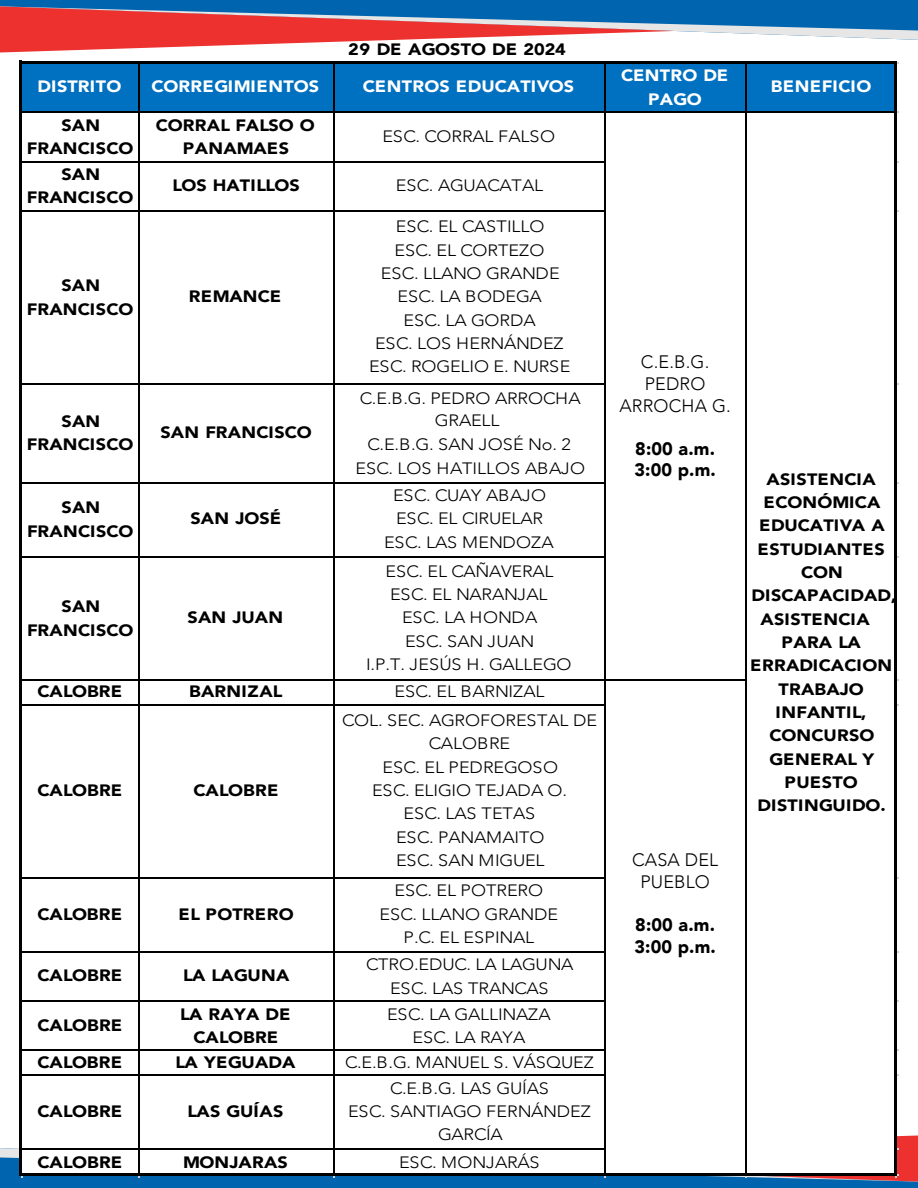
<style>
.page{position:relative;width:918px;height:1188px;background:#fff}
.page>*{position:absolute;margin:0;border:0;box-sizing:border-box;transform-origin:0 0}
.t1{font:300 18px/21.6px "Avenir";letter-spacing:.01em;color:#000;text-align:center}
.t2{font:900 18px/21.6px "Avenir";letter-spacing:.01em;color:#000}
.t3{font:300 16.5px/23.2px "Avenir";letter-spacing:-.01em;color:#000;text-align:center;scale:1.09 1}
.t4{font:900 16.5px/23.2px "Avenir";letter-spacing:.01em;color:#000;text-align:center;scale:1.09 1}
.t5{font:900 16.5px/23.2px "Avenir";letter-spacing:.01em;color:#fff;text-align:center;scale:1.09 1}
.t6{font:900 16.5px "Avenir";letter-spacing:-.01em;color:#000;scale:1.09 1}
</style>
<div class="page">
<svg style="left:0;top:0;width:918px;height:52px"></svg>
<div style="left:21px;top:62px;width:876px;height:51px;background:#0070c0"></div>
<hr style="left:22px;top:61px;width:875px;height:3px;background:#000">
<hr style="left:22px;top:112px;width:872px;height:1px;background:#000">
<hr style="left:22px;top:161px;width:584px;height:1px;background:#000">
<hr style="left:22px;top:210px;width:584px;height:2px;background:#000">
<hr style="left:22px;top:383px;width:584px;height:2px;background:#000">
<hr style="left:22px;top:482px;width:584px;height:1px;background:#000">
<hr style="left:22px;top:556px;width:584px;height:1px;background:#000">
<hr style="left:22px;top:679px;width:725px;height:2px;background:#000">
<hr style="left:22px;top:704px;width:584px;height:2px;background:#000">
<hr style="left:22px;top:877px;width:584px;height:1px;background:#000">
<hr style="left:22px;top:951px;width:584px;height:1px;background:#000">
<hr style="left:22px;top:1000px;width:584px;height:2px;background:#000">
<hr style="left:22px;top:1050px;width:584px;height:1px;background:#000">
<hr style="left:22px;top:1074px;width:584px;height:2px;background:#000">
<hr style="left:20px;top:61px;width:2px;height:1115px;background:#000">
<hr style="left:138px;top:64px;width:2px;height:1109px;background:#000">
<hr style="left:333px;top:64px;width:1px;height:1109px;background:#000">
<hr style="left:604px;top:64px;width:2px;height:1109px;background:#000">
<hr style="left:746px;top:64px;width:1px;height:1109px;background:#000">
<hr style="left:894px;top:64px;width:3px;height:1112px;background:#000">
<svg style="left:0;top:1135px;width:918px;height:53px"></svg>
<p class="t6" style="left:348px;top:36px;width:201px">29 DE AGOSTO DE 2024</p>
<p class="t5" style="left:38px;top:75px;width:79px">DISTRITO</p>
<p class="t5" style="left:151px;top:75px;width:155px">CORREGIMIENTOS</p>
<p class="t5" style="left:363px;top:75px;width:195px">CENTROS EDUCATIVOS</p>
<p class="t5" style="left:621px;top:64px;width:100px">CENTRO DE<br>PAGO</p>
<p class="t5" style="left:771px;top:75px;width:94px">BENEFICIO</p>
<p class="t4" style="left:27px;top:113px;width:99px">SAN<br>FRANCISCO</p>
<p class="t4" style="left:156px;top:113px;width:147px">CORRAL FALSO O<br>PANAMAES</p>
<p class="t3" style="left:382px;top:124px;width:160px">ESC. CORRAL FALSO</p>
<p class="t4" style="left:27px;top:162px;width:99px">SAN<br>FRANCISCO</p>
<p class="t4" style="left:172px;top:173px;width:118px">LOS HATILLOS</p>
<p class="t3" style="left:396px;top:174px;width:136px">ESC. AGUACATAL</p>
<p class="t4" style="left:27px;top:273px;width:99px">SAN<br>FRANCISCO</p>
<p class="t4" style="left:189px;top:284px;width:86px">REMANCE</p>
<p class="t4" style="left:27px;top:409px;width:99px">SAN<br>FRANCISCO</p>
<p class="t4" style="left:160px;top:420px;width:140px">SAN FRANCISCO</p>
<p class="t4" style="left:27px;top:496px;width:99px">SAN<br>FRANCISCO</p>
<p class="t4" style="left:191px;top:507px;width:85px">SAN JOSÉ</p>
<p class="t4" style="left:27px;top:594px;width:99px">SAN<br>FRANCISCO</p>
<p class="t4" style="left:188px;top:605px;width:89px">SAN JUAN</p>
<p class="t3" style="left:369px;top:215px;width:186px">ESC. EL CASTILLO<br>ESC. EL CORTEZO<br>ESC. LLANO GRANDE<br>ESC. LA BODEGA<br>ESC. LA GORDA<br>ESC. LOS HERNÁNDEZ<br>ESC. ROGELIO E. NURSE</p>
<p class="t3" style="left:360px;top:387px;width:204px;line-height:21.8px">C.E.B.G. PEDRO ARROCHA<br>GRAELL</p>
<p class="t3" style="left:356px;top:433px;width:212px">C.E.B.G. SAN JOSÉ No. 2<br>ESC. LOS HATILLOS ABAJO</p>
<p class="t3" style="left:384px;top:484px;width:157px">ESC. CUAY ABAJO<br>ESC. EL CIRUELAR<br>ESC. LAS MENDOZA</p>
<p class="t3" style="left:366px;top:559px;width:190px">ESC. EL CAÑAVERAL<br>ESC. EL NARANJAL<br>ESC. LA HONDA<br>ESC. SAN JUAN<br>I.P.T. JESÚS H. GALLEGO</p>
<p class="t4" style="left:38px;top:680px;width:79px">CALOBRE</p>
<p class="t4" style="left:189px;top:680px;width:87px">BARNIZAL</p>
<p class="t3" style="left:395px;top:680px;width:139px">ESC. EL BARNIZAL</p>
<p class="t4" style="left:38px;top:778px;width:79px">CALOBRE</p>
<p class="t4" style="left:194px;top:778px;width:79px">CALOBRE</p>
<p class="t4" style="left:38px;top:902px;width:79px">CALOBRE</p>
<p class="t4" style="left:179px;top:902px;width:107px">EL POTRERO</p>
<p class="t3" style="left:342px;top:709px;width:236px">COL. SEC. AGROFORESTAL DE<br>CALOBRE<br>ESC. EL PEDREGOSO<br>ESC. ELIGIO TEJADA O.<br>ESC. LAS TETAS<br>ESC. PANAMAITO<br>ESC. SAN MIGUEL</p>
<p class="t3" style="left:380px;top:879px;width:166px">ESC. EL POTRERO<br>ESC. LLANO GRANDE<br>P.C. EL ESPINAL</p>
<p class="t4" style="left:38px;top:963px;width:79px">CALOBRE</p>
<p class="t6" style="left:183px;top:961px;width:99px">LA LAGUNA</p>
<p class="t3" style="left:366px;top:953px;width:192px">CTRO.EDUC. LA LAGUNA<br>ESC. LAS TRANCAS</p>
<p class="t4" style="left:38px;top:1013px;width:79px">CALOBRE</p>
<p class="t4" style="left:180px;top:1002px;width:103px">LA RAYA DE<br>CALOBRE</p>
<p class="t3" style="left:387px;top:1002px;width:152px">ESC. LA GALLINAZA<br>ESC. LA RAYA</p>
<p class="t4" style="left:38px;top:1050px;width:79px">CALOBRE</p>
<p class="t4" style="left:176px;top:1050px;width:111px">LA YEGUADA</p>
<p class="t3" style="left:345px;top:1050px;width:230px">C.E.B.G. MANUEL S. VÁSQUEZ</p>
<p class="t4" style="left:38px;top:1099px;width:79px">CALOBRE</p>
<p class="t4" style="left:188px;top:1099px;width:89px">LAS GUÍAS</p>
<p class="t3" style="left:348px;top:1076px;width:224px">C.E.B.G. LAS GUÍAS<br>ESC. SANTIAGO FERNÁNDEZ<br>GARCÍA</p>
<p class="t4" style="left:38px;top:1150px;width:79px">CALOBRE</p>
<p class="t4" style="left:183px;top:1150px;width:98px">MONJARAS</p>
<p class="t3" style="left:399px;top:1151px;width:130px">ESC. MONJARÁS</p>
<p class="t1" style="left:619px;top:351px;width:113px">C.E.B.G.<br>PEDRO<br>ARROCHA G.</p>
<p class="t2" style="left:634px;top:437px;width:83px">8:00 a.m.<br>3:00 p.m.</p>
<p class="t1" style="left:632px;top:849px;width:88px">CASA DEL<br>PUEBLO</p>
<p class="t2" style="left:634px;top:914px;width:83px">8:00 a.m.<br>3:00 p.m.</p>
<p class="t4" style="left:767px;top:467px;width:102px">ASISTENCIA</p>
<p class="t4" style="left:764px;top:490px;width:109px">ECONÓMICA</p>
<p class="t4" style="left:759px;top:514px;width:117px">EDUCATIVA A</p>
<p class="t4" style="left:758px;top:537px;width:118px">ESTUDIANTES</p>
<p class="t4" style="left:801px;top:560px;width:40px">CON</p>
<p class="t4" style="left:752px;top:584px;width:135px">DISCAPACIDAD,</p>
<p class="t4" style="left:761px;top:607px;width:102px">ASISTENCIA</p>
<p class="t4" style="left:782px;top:630px;width:74px">PARA LA</p>
<p class="t4" style="left:750px;top:653px;width:132px">ERRADICACION</p>
<p class="t4" style="left:779px;top:677px;width:80px">TRABAJO</p>
<p class="t4" style="left:776px;top:700px;width:85px">INFANTIL,</p>
<p class="t4" style="left:770px;top:723px;width:98px">CONCURSO</p>
<p class="t4" style="left:770px;top:747px;width:98px">GENERAL Y</p>
<p class="t4" style="left:785px;top:770px;width:69px">PUESTO</p>
<p class="t4" style="left:758px;top:793px;width:119px">DISTINGUIDO.</p>
</div>
